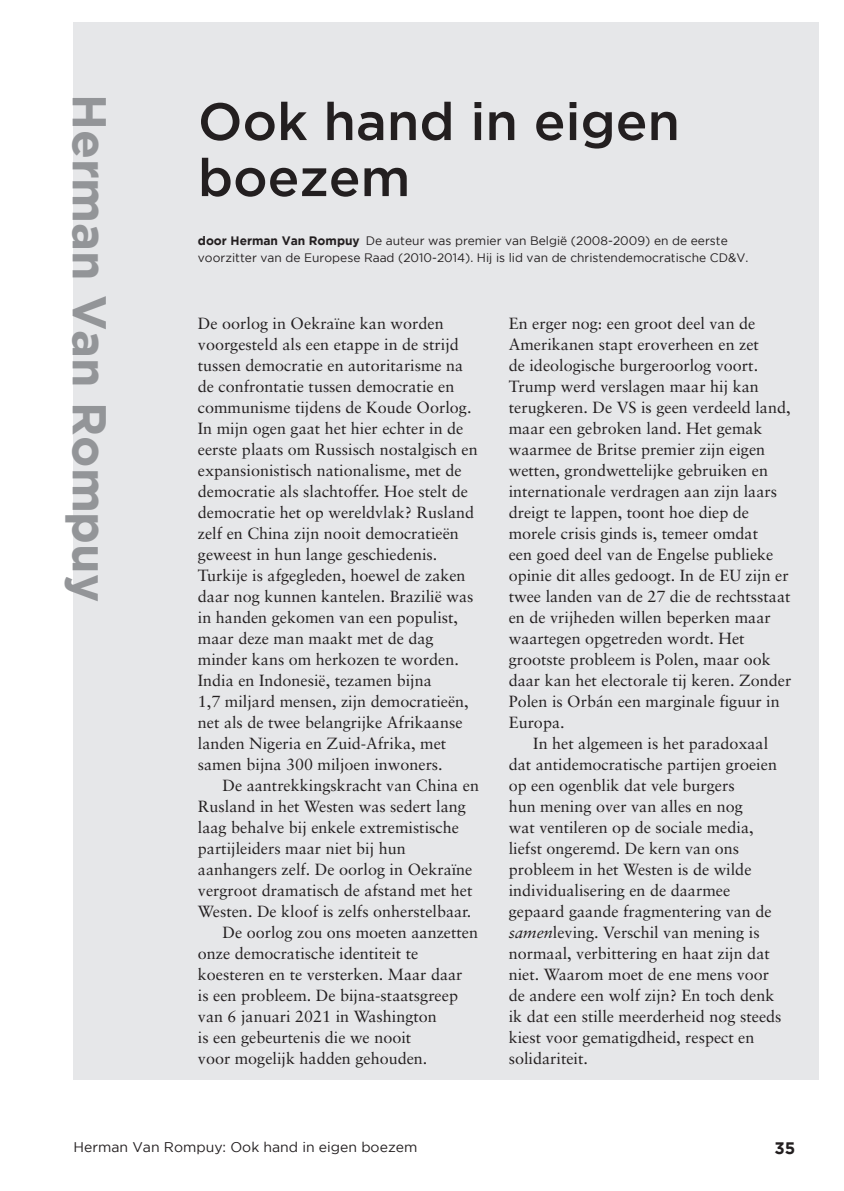
<style>
.page{position:relative;width:844px;height:1191px;background:#fff}
.page>*{position:absolute;margin:0;border:0;box-sizing:border-box;transform-origin:0 0}
.t1{font:500 52.5px/56px "Gotham";color:#231f20}
.t2{font:700 47.25px "Gotham";color:#939598}
.t3{font:700 16.62px "Gotham";color:#231f20}
.t4{font:16.1px/21px "Sabon LT";color:#231f20}
.t5{font:14px "Gotham";color:#231f20}
.t6{font:12.25px/16.6px "Gotham";color:#231f20}
.s1{font-weight:700}
.s2{font-style:italic}
</style>
<div class="page">
<div style="left:73px;top:23px;width:746px;height:1057px;background:#e6e7e9"></div>
<h2 class="t2" style="left:117px;top:94px;width:510px;rotate:90deg">Herman Van Rompuy</h2>
<h1 class="t1" style="left:198px;top:92px;width:483px">Ook hand in eigen boezem</h1>
<p class="t6" style="left:198px;top:232px;width:552px"><span class="s1">door Herman Van Rompuy</span> De auteur was premier van België (2008-2009) en de eerste voorzitter van de Europese Raad (2010-2014). Hij is lid van de christendemocratische CD&amp;V.</p>
<p class="t4" style="left:198px;top:313px;width:281px">De oorlog in Oekraïne kan worden voorgesteld als een etappe in de strijd tussen democratie en autoritarisme na de confrontatie tussen democratie en communisme tijdens de Koude Oorlog.<br>In mijn ogen gaat het hier echter in de eerste plaats om Russisch nostalgisch en expansionistisch nationalisme, met de democratie als slachtoffer. Hoe stelt de democratie het op wereldvlak? Rusland zelf en China zijn nooit democratieën geweest in hun lange geschiedenis.<br>Turkije is afgegleden, hoewel de zaken daar nog kunnen kantelen. Brazilië was in handen gekomen van een populist, maar deze man maakt met de dag minder kans om herkozen te worden.<br>India en Indonesië, tezamen bijna<br>1,7 miljard mensen, zijn democratieën, net als de twee belangrijke Afrikaanse landen Nigeria en Zuid-Afrika, met samen bijna 300 miljoen inwoners.</p>
<p class="t4" style="left:222px;top:775px;width:258px">De aantrekkingskracht van China en</p>
<p class="t4" style="left:198px;top:796px;width:269px">Rusland in het Westen was sedert lang</p>
<p class="t4" style="left:198px;top:817px;width:262px">laag behalve bij enkele extremistische</p>
<p class="t4" style="left:198px;top:838px;width:209px">partijleiders maar niet bij hun</p>
<p class="t4" style="left:198px;top:859px;width:276px">aanhangers zelf. De oorlog in Oekraïne</p>
<p class="t4" style="left:198px;top:880px;width:276px">vergroot dramatisch de afstand met het</p>
<p class="t4" style="left:198px;top:901px;width:275px">Westen. De kloof is zelfs onherstelbaar.</p>
<p class="t4" style="left:222px;top:922px;width:257px">De oorlog zou ons moeten aanzetten</p>
<p class="t4" style="left:198px;top:943px;width:222px">onze democratische identiteit te</p>
<p class="t4" style="left:198px;top:964px;width:266px">koesteren en te versterken. Maar daar</p>
<p class="t4" style="left:198px;top:985px;width:261px">is een probleem. De bijna-staatsgreep</p>
<p class="t4" style="left:198px;top:1006px;width:240px">van 6 januari 2021 in Washington</p>
<p class="t4" style="left:198px;top:1027px;width:215px">is een gebeurtenis die we nooit</p>
<p class="t4" style="left:198px;top:1048px;width:231px">voor mogelijk hadden gehouden.</p>
<p class="t4" style="left:508px;top:313px;width:284px">En erger nog: een groot deel van de Amerikanen stapt eroverheen en zet<br>de ideologische burgeroorlog voort.<br>Trump werd verslagen maar hij kan terugkeren. De VS is geen verdeeld land, maar een gebroken land. Het gemak waarmee de Britse premier zijn eigen wetten, grondwettelijke gebruiken en internationale verdragen aan zijn laars dreigt te lappen, toont hoe diep de morele crisis ginds is, temeer omdat<br>een goed deel van de Engelse publieke opinie dit alles gedoogt. In de EU zijn er twee landen van de 27 die de rechtsstaat en de vrijheden willen beperken maar waartegen opgetreden wordt. Het grootste probleem is Polen, maar ook daar kan het electorale tij keren. Zonder Polen is Orbán een marginale figuur in Europa.</p>
<p class="t4" style="left:508px;top:732px;width:274px;text-indent:25px">In het algemeen is het paradoxaal dat antidemocratische partijen groeien op een ogenblik dat vele burgers<br>hun mening over van alles en nog<br>wat ventileren op de sociale media, liefst ongeremd. De kern van ons probleem in het Westen is de wilde individualisering en de daarmee gepaard gaande fragmentering van de <span class="s2">samen</span>leving. Verschil van mening is normaal, verbittering en haat zijn dat niet. Waarom moet de ene mens voor de andere een wolf zijn? En toch denk ik dat een stille meerderheid nog steeds kiest voor gematigdheid, respect en solidariteit.</p>
<p class="t5" style="left:73px;top:1138px;width:345px">Herman Van Rompuy: Ook hand in eigen boezem</p>
<p class="t3" style="left:774px;top:1138px;width:22px">35</p>
</div>
